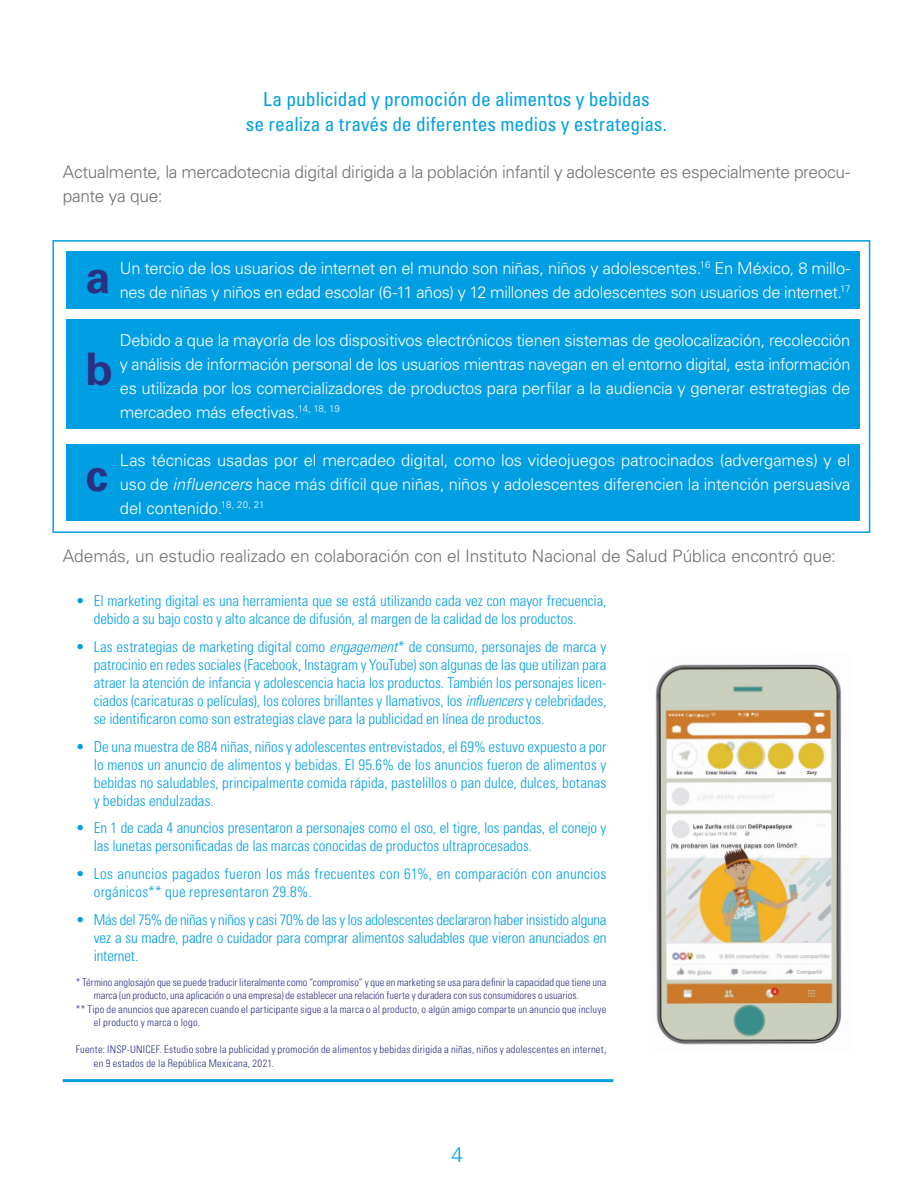
<style>
.page{position:relative;width:915px;height:1191px;background:#fff}
.page>*{position:absolute;margin:0;border:0;box-sizing:border-box;transform-origin:0 0}
.t1{font:700 45px/91.9px "Univers LT Std";color:#2b3182}
.t2{font:300 21px "Univers LT Std";color:#009fe3}
.t3{font:condensed 19.5px/25.5px "Univers LT Std";color:#009fe3;text-align:center}
.t4{font:300 17.25px/24px "Univers LT Std";letter-spacing:-.015em;color:#706f6f}
.t5{font:300 16.5px/24px "Univers LT Std";letter-spacing:-.015em;color:#fff;text-align:justify}
.t6{font:300 condensed 15px/18px "Univers LT Std";color:#009fe3;text-align:justify}
.t7{font:300 condensed 15px/18px "Univers LT Std";letter-spacing:.02em;color:#009fe3}
.t8{font:300 condensed 10.5px/13.5px "Univers LT Std";letter-spacing:.01em;color:#2b3182}
.s1{font-style:italic}
</style>
<div class="page">
<div style="left:66px;top:251px;width:793px;height:57px;background:#009fe3"></div>
<div style="left:66px;top:319px;width:793px;height:110px;background:#009fe3"></div>
<div style="left:66px;top:444px;width:793px;height:77px;background:#009fe3"></div>
<div style="left:52px;top:240px;width:818px;height:293px;border:2px solid #009fe3"></div>
<img style="left:655px;top:664px;width:187px;height:381px">
<hr style="left:63px;top:1079px;width:550px;height:3px;background:#009fe3">
<h3 class="t3" style="left:246px;top:86px;width:423px">La publicidad y promoción de alimentos y bebidas<br>se realiza a través de diferentes medios y estrategias.</h3>
<p class="t4" style="left:63px;top:160px;width:788px">Actualmente, la mercadotecnia digital dirigida a la población infantil y adolescente es especialmente preocu&shy;pante ya que:</p>
<p class="t5" style="left:120px;top:256px;width:731px">Un tercio de los usuarios de internet en el mundo son niñas, niños y adolescentes.<sup>16</sup> En México, 8 millo&shy;nes de niñas y niños en edad escolar (6-11 años) y 12 millones de adolescentes son usuarios de internet.<sup>17</sup></p>
<p class="t5" style="left:120px;top:328px;width:731px">Debido a que la mayoría de los dispositivos electrónicos tienen sistemas de geolocalización, recolección y análisis de información personal de los usuarios mientras navegan en el entorno digital, esta información es utilizada por los comercializadores de productos para perfilar a la audiencia y generar estrategias de mercadeo más efectivas.<sup>14,</sup> <sup>18,</sup> <sup>19</sup></p>
<p class="t5" style="left:120px;top:448px;width:732px">Las técnicas usadas por el mercadeo digital, como los videojuegos patrocinados (advergames) y el uso de <span class="s1">influencers</span> hace más difícil que niñas, niños y adolescentes diferencien la intención persuasiva del contenido.<sup>18,</sup> <sup>20,</sup> <sup>21</sup></p>
<p class="t4" style="left:63px;top:544px;width:774px">Además, un estudio realizado en colaboración con el Instituto Nacional de Salud Pública encontró que:</p>
<p class="t6" style="left:94px;top:591px;width:514px;text-indent:-18px">• El marketing digital es una herramienta que se está utilizando cada vez con mayor frecuencia, debido a su bajo costo y alto alcance de difusión, al margen de la calidad de los productos.</p>
<p class="t6" style="left:94px;top:637px;width:514px;text-indent:-18px">• Las estrategias de marketing digital como <span class="s1">engagement</span>* de consumo, personajes de marca y patrocinio en redes sociales (Facebook, Instagram y YouTube) son algunas de las que utilizan para atraer la atención de infancia y adolescencia hacia los productos. También los personajes licen&shy;ciados (caricaturas o películas), los colores brillantes y llamativos, los <span class="s1">influencers</span> y celebridades, se identificaron como son estrategias clave para la publicidad en línea de productos.</p>
<p class="t6" style="left:94px;top:737px;width:514px;text-indent:-18px">• De una muestra de 884 niñas, niños y adolescentes entrevistados, el 69% estuvo expuesto a por lo menos un anuncio de alimentos y bebidas. El 95.6% de los anuncios fueron de alimentos y bebidas no saludables, principalmente comida rápida, pastelillos o pan dulce, dulces, botanas y bebidas endulzadas.</p>
<p class="t6" style="left:94px;top:819px;width:514px;text-indent:-18px">• En 1 de cada 4 anuncios presentaron a personajes como el oso, el tigre, los pandas, el conejo y las lunetas personificadas de las marcas conocidas de productos ultraprocesados.</p>
<p class="t7" style="left:94px;top:865px;width:514px;text-indent:-18px">• Los anuncios pagados fueron los más frecuentes con 61%, en comparación con anuncios orgánicos** que representaron 29.8%.</p>
<p class="t6" style="left:94px;top:911px;width:514px;text-indent:-18px">• Más del 75% de niñas y niños y casi 70% de las y los adolescentes declararon haber insistido alguna vez a su madre, padre o cuidador para comprar alimentos saludables que vieron anunciados en internet.</p>
<p class="t8" style="left:76px;top:975px;width:532px">* Término anglosajón que se puede traducir literalmente como “compromiso” y que en marketing se usa para definir la capacidad que tiene una</p>
<p class="t8" style="left:94px;top:989px;width:486px">marca (un producto, una aplicación o una empresa) de establecer una relación fuerte y duradera con sus consumidores o usuarios.</p>
<p class="t8" style="left:76px;top:1002px;width:532px">** Tipo de anuncios que aparecen cuando el participante sigue a la marca o al producto, o algún amigo comparte un anuncio que incluye</p>
<p class="t8" style="left:94px;top:1016px;width:108px">el producto y marca o logo.</p>
<p class="t8" style="left:94px;top:1043px;width:514px;text-indent:-18px">Fuente: INSP-UNICEF. Estudio sobre la publicidad y promoción de alimentos y bebidas dirigida a niñas, niños y adolescentes en internet, en 9 estados de la República Mexicana, 2021.</p>
<h1 class="t1" style="left:85px;top:231px;width:29px">a b</h1>
<h1 class="t1" style="left:85px;top:429px;width:24px">c</h1>
<h2 class="t2" style="left:451px;top:1141px;width:13px">4</h2>
</div>
